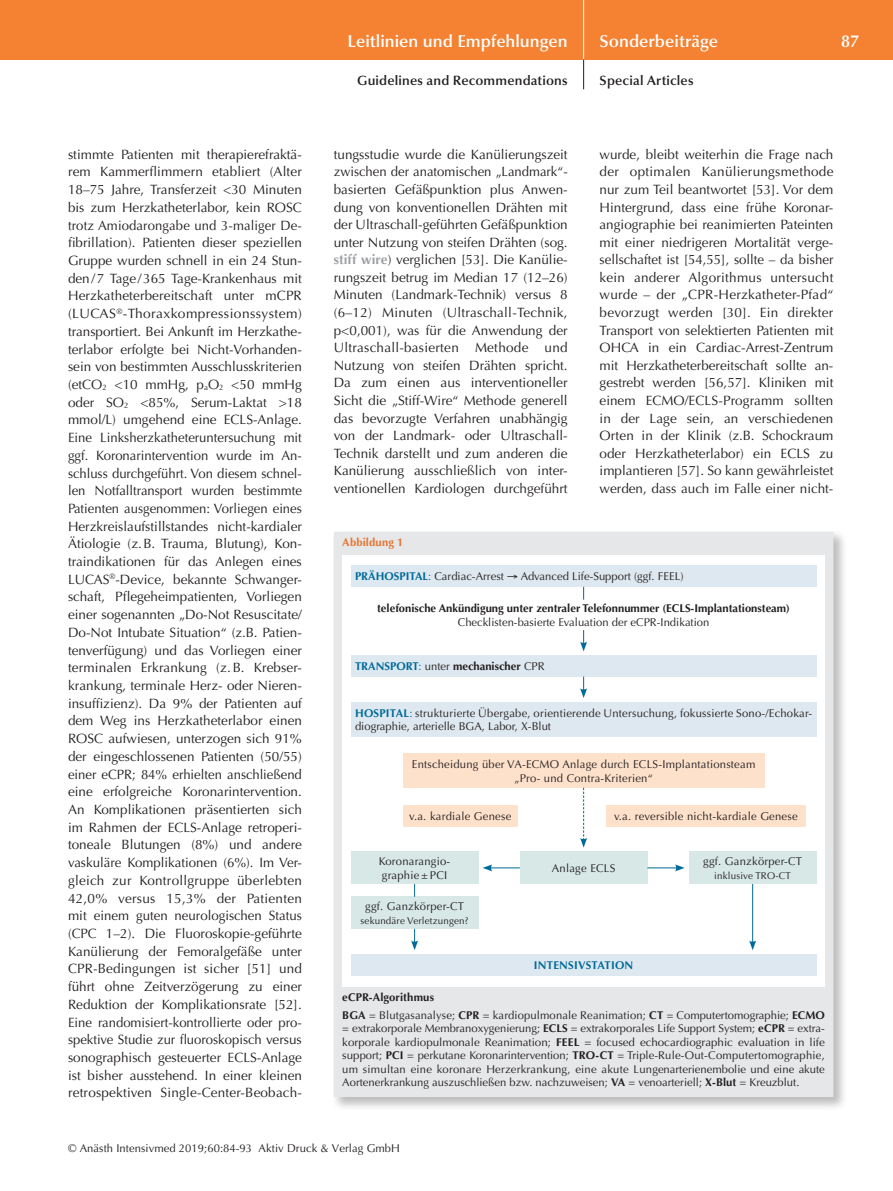
<style>
.page{position:relative;width:893px;height:1191px;background:#fff}
.page>*{position:absolute;margin:0;border:0;box-sizing:border-box;transform-origin:0 0}
.t1{font:600 17.25px "Optima";color:#fff}
.t2{font:13.5px/17.7px "Optima";color:#231f20;text-align:justify}
.t3{font:600 13.5px "Optima";letter-spacing:.01em;color:#231f20}
.t4{font:11.25px/13.5px "Optima";letter-spacing:.01em;color:#231f20}
.t5{font:700 11.25px "Optima";color:#231f20}
.t6{font:700 11.25px "Optima";letter-spacing:.02em;color:#006b98}
.t7{font:700 11.25px "Optima";letter-spacing:.015em;color:#e8732f}
.t8{font:9.75px "Optima";letter-spacing:.02em;color:#231f20}
.s1{font-weight:700;color:#9d9fa2}
.s2{font-weight:700;color:#006b98}
.s3{color:#006b98}
.s4{font-weight:400;color:#006b98}
.s5{font-weight:400}
.s6{font-weight:700}
</style>
<div class="page">
<div style="left:0;top:0;width:893px;height:60px;background:#f48232"></div>
<hr style="left:583px;top:0;width:1px;height:60px;background:#fff">
<svg style="left:583px;top:60px;width:1px;height:29px"></svg>
<div style="left:331px;top:529px;width:517px;height:582px;background:#231f20;opacity:.3"></div>
<div style="left:334px;top:531px;width:499px;height:566px;background:#e6e7e9"></div>
<div style="left:342px;top:555px;width:483px;height:431px;background:#fff"></div>
<div style="left:351px;top:565px;width:465px;height:22px;background:#dee8f0"></div>
<div style="left:351px;top:655px;width:465px;height:21px;background:#dee8f0"></div>
<div style="left:351px;top:702px;width:465px;height:34px;background:#dee8f0"></div>
<div style="left:351px;top:954px;width:465px;height:21px;background:#dee8f0"></div>
<div style="left:403px;top:753px;width:361px;height:34px;background:#fee1cb"></div>
<div style="left:403px;top:805px;width:115px;height:21px;background:#fee1cb"></div>
<div style="left:351px;top:852px;width:127px;height:32px;background:#d7e8e6"></div>
<div style="left:520px;top:852px;width:127px;height:32px;background:#d7e8e6"></div>
<div style="left:689px;top:852px;width:127px;height:32px;background:#d7e8e6"></div>
<div style="left:351px;top:896px;width:127px;height:32px;background:#d7e8e6"></div>
<div style="left:606px;top:805px;width:200px;height:21px;background:#fee1cb"></div>
<svg style="left:583px;top:587px;width:1px;height:12px"></svg>
<svg style="left:580px;top:630px;width:7px;height:21px"></svg>
<svg style="left:580px;top:676px;width:7px;height:22px"></svg>
<hr style="left:490px;top:867px;width:30px;height:1px;background:#006b98">
<svg style="left:483px;top:864px;width:9px;height:7px"></svg>
<hr style="left:647px;top:867px;width:30px;height:1px;background:#006b98">
<svg style="left:675px;top:864px;width:10px;height:7px"></svg>
<svg style="left:580px;top:787px;width:7px;height:60px"></svg>
<svg style="left:414px;top:884px;width:1px;height:12px"></svg>
<svg style="left:411px;top:928px;width:7px;height:22px"></svg>
<hr style="left:752px;top:884px;width:1px;height:59px;background:#006b98">
<svg style="left:749px;top:940px;width:7px;height:10px"></svg>
<p class="t1" style="left:348px;top:31px;width:222px">Leitlinien und Empfehlungen</p>
<p class="t3" style="left:357px;top:73px;width:212px">Guidelines and Recommendations</p>
<p class="t1" style="left:600px;top:31px;width:120px">Sonderbeiträge</p>
<p class="t1" style="left:841px;top:31px;width:19px">87</p>
<p class="t3" style="left:600px;top:73px;width:95px">Special Articles</p>
<p class="t2" style="left:68px;top:145px;width:235px">stimmte Patienten mit therapierefraktä&shy;rem Kammerflimmern etabliert (Alter 18–75 Jahre, Transferzeit &lt;30 Minuten bis zum Herzkatheterlabor, kein ROSC trotz Amiodarongabe und 3-maliger De&shy;fibrillation). Patienten dieser speziellen Gruppe wurden schnell in ein 24 Stun&shy;den/7 Tage/365 Tage-Krankenhaus mit Herzkatheterbereitschaft unter mCPR (LUCAS<sup>®</sup>-Thoraxkompressionssystem) transportiert. Bei Ankunft im Herzkathe&shy;terlabor erfolgte bei Nicht-Vorhanden&shy;sein von bestimmten Ausschlusskriterien (etCO<sub>2</sub> &lt;10 mmHg, p<sub>a</sub>O<sub>2</sub> &lt;50 mmHg oder SO<sub>2</sub> &lt;85%, Serum-Laktat &gt;18 mmol/L) umgehend eine ECLS-Anlage.<br>Eine Linksherzkatheteruntersuchung mit ggf. Koronarintervention wurde im An&shy;schluss durchgeführt. Von diesem schnel&shy;len Notfalltransport wurden bestimmte Patienten ausgenommen: Vorliegen eines Herzkreislaufstillstandes nicht-kardialer Ätiologie (z.B. Trauma, Blutung), Kon&shy;traindikationen für das Anlegen eines LUCAS<sup>®</sup>-Device, bekannte Schwanger&shy;schaft, Pflegeheimpatienten, Vorliegen einer sogenannten „Do-Not Resuscitate/ Do-Not Intubate Situation“ (z.B. Patien&shy;tenverfügung) und das Vorliegen einer terminalen Erkrankung (z.B. Krebser&shy;krankung, terminale Herz- oder Nieren&shy;insuffizienz). Da 9% der Patienten auf dem Weg ins Herzkatheterlabor einen ROSC aufwiesen, unterzogen sich 91% der eingeschlossenen Patienten (50/55) einer eCPR; 84% erhielten anschließend eine erfolgreiche Koronarintervention.<br>An Komplikationen präsentierten sich im Rahmen der ECLS-Anlage retroperi&shy;toneale Blutungen (8%) und andere vaskuläre Komplikationen (6%). Im Ver&shy;gleich zur Kontrollgruppe überlebten 42,0% versus 15,3% der Patienten mit einem guten neurologischen Status (CPC 1–2). Die Fluoroskopie-geführte Kanülierung der Femoralgefäße unter CPR-Bedingungen ist sicher [51] und führt ohne Zeitverzögerung zu einer Reduktion der Komplikationsrate [52].<br>Eine randomisiert-kontrollierte oder pro&shy;spektive Studie zur fluoroskopisch versus sonographisch gesteuerter ECLS-Anlage ist bisher ausstehend. In einer kleinen retrospektiven Single-Center-Beobach-</p>
<p class="t2" style="left:334px;top:145px;width:235px">tungsstudie wurde die Kanülierungszeit zwischen der anatomischen „Landmark“- basierten Gefäßpunktion plus Anwen&shy;dung von konventionellen Drähten mit der Ultraschall-geführten Gefäßpunktion unter Nutzung von steifen Drähten (sog. <span class="s1">stiff wire</span>) verglichen [53]. Die Kanülie&shy;rungszeit betrug im Median 17 (12–26)<br>Minuten (Landmark-Technik) versus 8 (6–12) Minuten (Ultraschall-Technik, p&lt;0,001), was für die Anwendung der Ultraschall-basierten Methode und Nutzung von steifen Drähten spricht.<br>Da zum einen aus interventioneller Sicht die „Stiff-Wire“ Methode generell das bevorzugte Verfahren unabhängig von der Landmark- oder Ultraschall-Technik darstellt und zum anderen die Kanülierung ausschließlich von inter&shy;ventionellen Kardiologen durchgeführt</p>
<p class="t2" style="left:600px;top:146px;width:235px">wurde, bleibt weiterhin die Frage nach der optimalen Kanülierungsmethode nur zum Teil beantwortet [53]. Vor dem Hintergrund, dass eine frühe Koronar&shy;angiographie bei reanimierten Pateinten mit einer niedrigeren Mortalität verge&shy;sellschaftet ist [54,55], sollte – da bisher kein anderer Algorithmus untersucht wurde – der „CPR-Herzkatheter-Pfad“ bevorzugt werden [30]. Ein direkter Transport von selektierten Patienten mit OHCA in ein Cardiac-Arrest-Zentrum mit Herzkatheterbereitschaft sollte an&shy;gestrebt werden [56,57]. Kliniken mit einem ECMO/ECLS-Programm sollten in der Lage sein, an verschiedenen Orten in der Klinik (z.B. Schockraum oder Herzkatheterlabor) ein ECLS zu implantieren [57]. So kann gewährleistet werden, dass auch im Falle einer nicht-</p>
<p class="t7" style="left:342px;top:536px;width:63px">Abbildung 1</p>
<p class="t4" style="left:355px;top:570px;width:330px"><span class="s2">PRÄHOSPITAL</span><span class="s3">:</span> Cardiac-Arrest → Advanced Life-Support (ggf. FEEL)</p>
<p class="t5" style="left:377px;top:602px;width:414px">telefonische Ankündigung unter zentraler Telefonnummer (ECLS-Implantationsteam)</p>
<p class="t4" style="left:458px;top:615px;width:253px">Checklisten-basierte Evaluation der eCPR-Indikation</p>
<p class="t5" style="left:355px;top:659px;width:191px"><span class="s3">TRANSPORT</span><span class="s4">:</span> <span class="s5">unter</span> mechanischer <span class="s5">CPR</span></p>
<p class="t4" style="left:355px;top:706px;width:459px"><span class="s2">HOSPITAL</span><span class="s3">:</span> strukturierte Übergabe, orientierende Untersuchung, fokussierte Sono-/Echokar&shy;diographie, arterielle BGA, Labor, X-Blut</p>
<p class="t4" style="left:412px;top:757px;width:345px;text-align:center">Entscheidung über VA-ECMO Anlage durch ECLS-Implantationsteam „Pro- und Contra-Kriterien“</p>
<p class="t4" style="left:409px;top:809px;width:104px">v.a. kardiale Genese</p>
<p class="t4" style="left:379px;top:855px;width:73px">Koronarangio&shy;graphie ± PCI</p>
<p class="t4" style="left:552px;top:861px;width:65px">Anlage ECLS</p>
<p class="t4" style="left:614px;top:809px;width:185px">v.a. reversible nicht-kardiale Genese</p>
<p class="t4" style="left:703px;top:855px;width:100px">ggf. Ganzkörper-CT</p>
<p class="t8" style="left:714px;top:870px;width:78px">inklusive TRO-CT</p>
<p class="t4" style="left:365px;top:899px;width:100px">ggf. Ganzkörper-CT</p>
<p class="t8" style="left:361px;top:914px;width:109px">sekundäre Verletzungen?</p>
<p class="t6" style="left:534px;top:959px;width:101px">INTENSIVSTATION</p>
<p class="t4" style="left:342px;top:988px;width:484px;line-height:17.7px"><span class="s6">eCPR-Algorithmus<br>BGA</span> = Blutgasanalyse; <span class="s6">CPR</span> = kardiopulmonale Reanimation; <span class="s6">CT</span> = Computertomographie; <span class="s6">ECMO</span></p>
<p class="t4" style="left:342px;top:1022px;width:484px;text-align:justify">= extrakorporale Membranoxygenierung; <span class="s6">ECLS</span> = extrakorporales Life Support System; <span class="s6">eCPR</span> = extra&shy;korporale kardiopulmonale Reanimation; <span class="s6">FEEL</span> = focused echocardiographic evaluation in life support; <span class="s6">PCI</span> = perkutane Koronarintervention; <span class="s6">TRO-CT</span> = Triple-Rule-Out-Computertomographie, um simultan eine koronare Herzerkrankung, eine akute Lungenarterienembolie und eine akute Aortenerkrankung auszuschließen bzw. nachzuweisen; <span class="s6">VA</span> = venoarteriell; <span class="s6">X-Blut</span> = Kreuzblut.</p>
<p class="t4" style="left:68px;top:1142px;width:333px">© Anästh Intensivmed 2019;60:84-93 Aktiv Druck &amp; Verlag GmbH</p>
</div>
